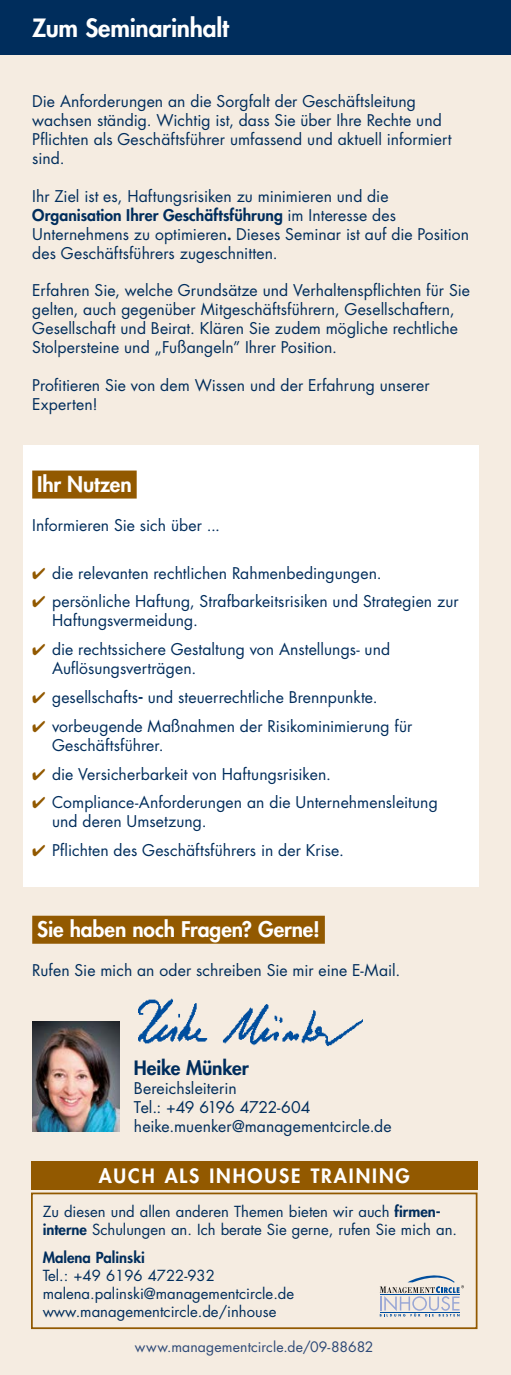
<style>
.page{position:relative;width:511px;height:1375px;background:#fff}
.page>*{position:absolute;margin:0;border:0;box-sizing:border-box;transform-origin:0 0}
.t1{font:800 24.5px "Futura Std";letter-spacing:-.01em;color:#fff}
.t2{font:800 21px "Futura Std";letter-spacing:-.005em;color:#fff}
.t3{font:800 19.25px "Futura Std";letter-spacing:.1em;color:#fff}
.t4{font:800 19.25px "Futura Std";letter-spacing:-.005em;color:#002d5c}
.t5{font:15.75px/18.9px "Futura Std";letter-spacing:.005em;color:#002d5c}
.t6{font:14.88px/17.8px "Futura Std";color:#002d5c}
.t7{font:800 14.88px "Futura Std";color:#002d5c}
.t8{font:14px "Futura Std";letter-spacing:.01em;color:#2d4977}
.s1{font-weight:800}
.s2{color:#925900}
</style>
<div class="page">
<div style="left:0;top:36px;width:511px;height:1338px;background:#f5ece1"></div>
<div style="left:0;top:0;width:511px;height:55px;background:#002d5c"></div>
<div style="left:23px;top:445px;width:456px;height:441px;background:#fff"></div>
<div style="left:32px;top:470px;width:105px;height:28px;background:#925900"></div>
<div style="left:32px;top:915px;width:293px;height:28px;background:#925900"></div>
<img style="left:32px;top:1021px;width:87px;height:110px">
<img style="left:117px;top:998px;width:246px;height:56px">
<div style="left:31px;top:1192px;width:446px;height:136px;border:2px solid #925900"></div>
<div style="left:31px;top:1160px;width:446px;height:29px;background:#925900"></div>
<svg style="left:380px;top:1275px;width:84px;height:41px"></svg>
<h1 class="t1" style="left:32px;top:12px;width:198px">Zum Seminarinhalt</h1>
<p class="t5" style="left:32px;top:92px;width:421px">Die Anforderungen an die Sorgfalt der Geschäftsleitung wachsen ständig. Wichtig ist, dass Sie über Ihre Rechte und Pflichten als Geschäftsführer umfassend und aktuell informiert sind.</p>
<p class="t5" style="left:32px;top:187px;width:438px">Ihr Ziel ist es, Haftungsrisiken zu minimieren und die <span class="s1">Organisation Ihrer Geschäftsführung</span> im Interesse des Unternehmens zu optimieren<span class="s1">.</span> Dieses Seminar ist auf die Position des Geschäftsführers zugeschnitten.</p>
<p class="t5" style="left:32px;top:281px;width:439px">Erfahren Sie, welche Grundsätze und Verhaltenspflichten für Sie gelten, auch gegenüber Mitgeschäftsführern, Gesellschaftern, Gesellschaft und Beirat. Klären Sie zudem mögliche rechtliche Stolpersteine und „Fußangeln” Ihrer Position.</p>
<p class="t5" style="left:32px;top:376px;width:399px">Profitieren Sie von dem Wissen und der Erfahrung unserer<br>Experten!</p>
<h2 class="t2" style="left:37px;top:471px;width:96px">Ihr Nutzen</h2>
<p class="t5" style="left:32px;top:515px;width:189px">Informieren Sie sich über ...</p>
<p class="t5" style="left:32px;top:563px;width:351px"><span class="s2">✔</span> die relevanten rechtlichen Rahmenbedingungen.</p>
<p class="t5" style="left:52px;top:592px;width:408px;text-indent:-20px"><span class="s2">✔</span> persönliche Haftung, Strafbarkeitsrisiken und Strategien zur<br>Haftungsvermeidung.</p>
<p class="t5" style="left:52px;top:640px;width:340px;text-indent:-20px"><span class="s2">✔</span> die rechtssichere Gestaltung von Anstellungs- und<br>Auflösungsverträgen.</p>
<p class="t5" style="left:32px;top:687px;width:347px"><span class="s2">✔</span> gesellschafts<span class="s1">-</span> und steuerrechtliche Brennpunkte.</p>
<p class="t5" style="left:52px;top:716px;width:362px;text-indent:-20px"><span class="s2">✔</span> vorbeugende Maßnahmen der Risikominimierung für<br>Geschäftsführer.</p>
<p class="t5" style="left:32px;top:764px;width:300px"><span class="s2">✔</span> die Versicherbarkeit von Haftungsrisiken.</p>
<p class="t5" style="left:52px;top:793px;width:387px;text-indent:-20px"><span class="s2">✔</span> Compliance-Anforderungen an die Unternehmensleitung und deren Umsetzung.</p>
<p class="t5" style="left:32px;top:841px;width:313px"><span class="s2">✔</span> Pflichten des Geschäftsführers in der Krise.</p>
<h2 class="t2" style="left:37px;top:916px;width:284px">Sie haben noch Fragen? Gerne!</h2>
<p class="t5" style="left:32px;top:960px;width:370px">Rufen Sie mich an oder schreiben Sie mir eine E-Mail.</p>
<p class="t4" style="left:134px;top:1055px;width:116px">Heike Münker</p>
<p class="t5" style="left:134px;top:1078px;width:259px">Bereichsleiterin<br>Tel.: +49 6196 4722-604 heike.muenker@managementcircle.de</p>
<p class="t3" style="left:99px;top:1163px;width:313px">AUCH ALS INHOUSE TRAINING</p>
<p class="t6" style="left:43px;top:1202px;width:416px">Zu diesen und allen anderen Themen bieten wir auch <span class="s1">firmen&shy;interne</span> Schulungen an. Ich berate Sie gerne, rufen Sie mich an.</p>
<p class="t7" style="left:43px;top:1247px;width:104px">Malena Palinski</p>
<p class="t6" style="left:43px;top:1266px;width:253px">Tel.: +49 6196 4722-932 malena.palinski@managementcircle.de www.managementcircle.de/inhouse</p>
<p class="t8" style="left:135px;top:1337px;width:240px">www.managementcircle.de/09-88682</p>
</div>
